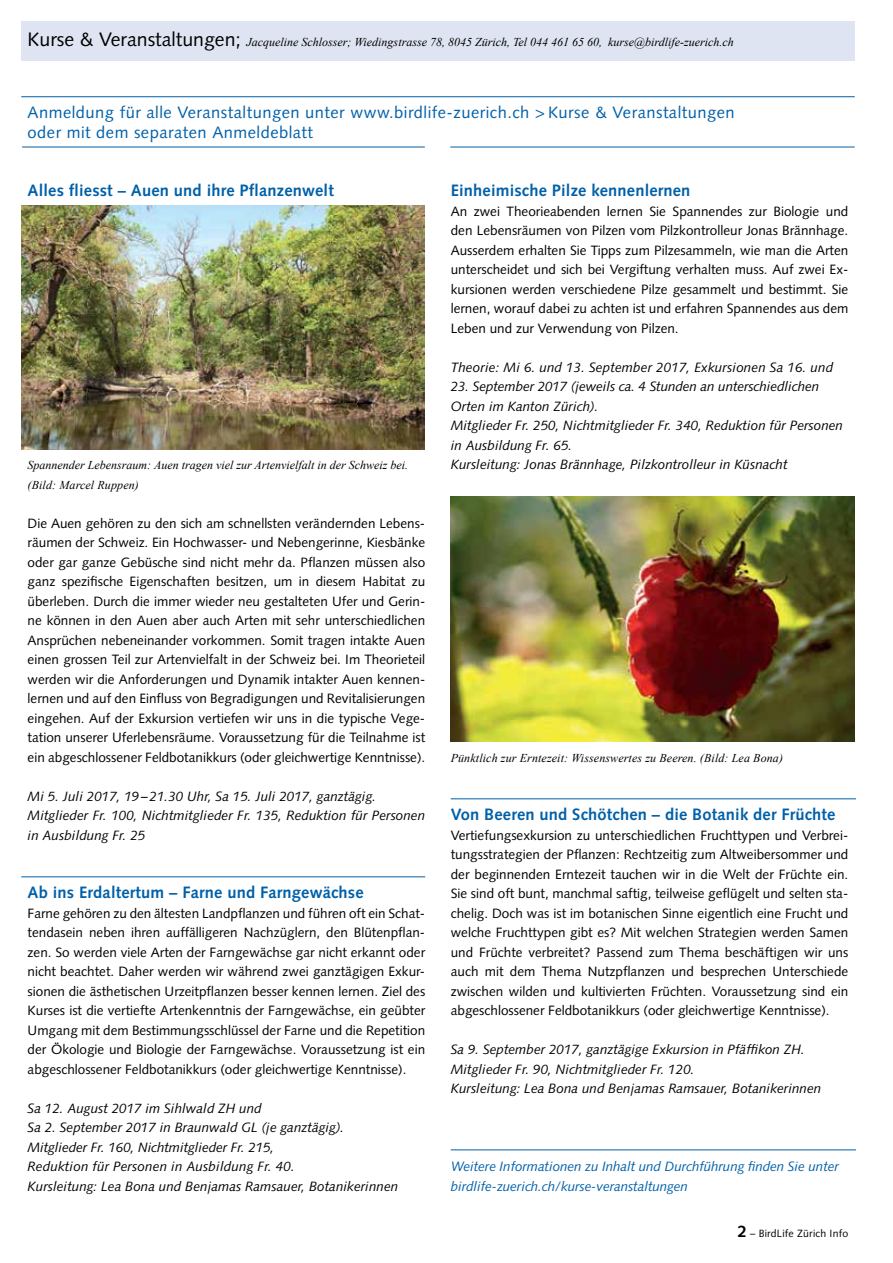
<style>
.page{position:relative;width:893px;height:1263px;background:#fff}
.page>*{position:absolute;margin:0;border:0;box-sizing:border-box;transform-origin:0 0}
.t1{font:700 16.5px "Syntax";letter-spacing:.01em;color:#0060a9}
.t2{font:16.5px/19.5px "Syntax";letter-spacing:.03em;color:#0060a9}
.t3{font:13.5px/19.5px "Syntax";color:#000;text-align:justify}
.t4{font:italic 13.5px/19.5px "Syntax";color:#000}
.t5{font:italic 13.5px/19.5px "Syntax";letter-spacing:-.01em;color:#0060a9}
.t6{font:italic 12px/19.5px "Times New Roman";color:#000}
.t7{font:10.5px "Syntax";letter-spacing:.02em;color:#000}
.s1{font-family:"Syntax";font-style:normal;font-size:19.5px}
.s2{font-weight:700;font-size:16.5px}
</style>
<div class="page">
<div style="left:21px;top:21px;width:834px;height:39px;background:#dfe4f2"></div>
<hr style="left:21px;top:96px;width:834px;height:1px;background:#0060a9">
<hr style="left:22px;top:147px;width:403px;height:1px;background:#0060a9">
<hr style="left:450px;top:147px;width:405px;height:1px;background:#0060a9">
<hr style="left:21px;top:876px;width:404px;height:1px;background:#0060a9">
<hr style="left:451px;top:798px;width:405px;height:1px;background:#0060a9">
<hr style="left:451px;top:1149px;width:405px;height:1px;background:#0060a9">
<img style="left:451px;top:497px;width:404px;height:244px">
<img style="left:21px;top:206px;width:403px;height:244px">
<p class="t6" style="left:28px;top:32px;width:708px"><span class="s1">Kurse &amp; Veranstaltungen;</span> Jacqueline Schlosser; Wiedingstrasse 78, 8045 Zürich, Tel 044 461 65 60, kurse@birdlife-zuerich.ch</p>
<p class="t2" style="left:28px;top:103px;width:709px">Anmeldung für alle Veranstaltungen unter www.birdlife-zuerich.ch &gt; Kurse &amp; Veranstaltungen oder mit dem separaten Anmeldeblatt</p>
<p class="t1" style="left:28px;top:181px;width:308px">Alles fliesst – Auen und ihre Pflanzenwelt</p>
<p class="t6" style="left:28px;top:455px;width:382px">Spannender Lebensraum: Auen tragen viel zur Artenvielfalt in der Schweiz bei. (Bild: Marcel Ruppen)</p>
<p class="t3" style="left:28px;top:513px;width:399px">Die Auen gehören zu den sich am schnellsten verändernden Lebens&shy;räumen der Schweiz. Ein Hochwasser- und Nebengerinne, Kiesbänke oder gar ganze Gebüsche sind nicht mehr da. Pflanzen müssen also ganz spezifische Eigenschaften besitzen, um in diesem Habitat zu überleben. Durch die immer wieder neu gestalteten Ufer und Gerin&shy;ne können in den Auen aber auch Arten mit sehr unterschiedlichen Ansprüchen nebeneinander vorkommen. Somit tragen intakte Auen einen grossen Teil zur Artenvielfalt in der Schweiz bei. Im Theorieteil werden wir die Anforderungen und Dynamik intakter Auen kennen&shy;lernen und auf den Einfluss von Begradigungen und Revitalisierungen eingehen. Auf der Exkursion vertiefen wir uns in die typische Vege&shy;tation unserer Uferlebensräume. Voraussetzung für die Teilnahme ist ein abgeschlossener Feldbotanikkurs (oder gleichwertige Kenntnisse).</p>
<p class="t4" style="left:28px;top:786px;width:399px">Mi 5. Juli 2017, 19–21.30 Uhr, Sa 15. Juli 2017, ganztägig.<br>Mitglieder Fr. 100, Nichtmitglieder Fr. 135, Reduktion für Personen in Ausbildung Fr. 25</p>
<p class="t1" style="left:28px;top:883px;width:338px">Ab ins Erdaltertum – Farne und Farngewächse</p>
<p class="t3" style="left:28px;top:903px;width:399px">Farne gehören zu den ältesten Landpflanzen und führen oft ein Schat&shy;tendasein neben ihren auffälligeren Nachzüglern, den Blütenpflan&shy;zen. So werden viele Arten der Farngewächse gar nicht erkannt oder nicht beachtet. Daher werden wir während zwei ganztägigen Exkur&shy;sionen die ästhetischen Urzeitpflanzen besser kennen lernen. Ziel des Kurses ist die vertiefte Artenkenntnis der Farngewächse, ein geübter Umgang mit dem Bestimmungsschlüssel der Farne und die Repetition der Ökologie und Biologie der Farngewächse. Voraussetzung ist ein abgeschlossener Feldbotanikkurs (oder gleichwertige Kenntnisse).</p>
<p class="t4" style="left:28px;top:1098px;width:372px">Sa 12. August 2017 im Sihlwald ZH und<br>Sa 2. September 2017 in Braunwald GL (je ganztägig).<br>Mitglieder Fr. 160, Nichtmitglieder Fr. 215,<br>Reduktion für Personen in Ausbildung Fr. 40.<br>Kursleitung: Lea Bona und Benjamas Ramsauer, Botanikerinnen</p>
<p class="t1" style="left:451px;top:181px;width:241px">Einheimische Pilze kennenlernen</p>
<p class="t3" style="left:451px;top:201px;width:399px">An zwei Theorieabenden lernen Sie Spannendes zur Biologie und den Lebensräumen von Pilzen vom Pilzkontrolleur Jonas Brännhage.<br>Ausserdem erhalten Sie Tipps zum Pilzesammeln, wie man die Arten unterscheidet und sich bei Vergiftung verhalten muss. Auf zwei Ex&shy;kursionen werden verschiedene Pilze gesammelt und bestimmt. Sie lernen, worauf dabei zu achten ist und erfahren Spannendes aus dem Leben und zur Verwendung von Pilzen.</p>
<p class="t4" style="left:451px;top:357px;width:384px">Theorie: Mi 6. und 13. September 2017, Exkursionen Sa 16. und</p>
<p class="t4" style="left:451px;top:377px;width:394px">23. September 2017 (jeweils ca. 4 Stunden an unterschiedlichen Orten im Kanton Zürich).<br>Mitglieder Fr. 250, Nichtmitglieder Fr. 340, Reduktion für Personen in Ausbildung Fr. 65.<br>Kursleitung: Jonas Brännhage, Pilzkontrolleur in Küsnacht</p>
<p class="t6" style="left:451px;top:748px;width:334px">Pünktlich zur Erntezeit: Wissenswertes zu Beeren. (Bild: Lea Bona)</p>
<p class="t1" style="left:451px;top:805px;width:386px">Von Beeren und Schötchen – die Botanik der Früchte</p>
<p class="t3" style="left:451px;top:825px;width:399px">Vertiefungsexkursion zu unterschiedlichen Fruchttypen und Verbrei&shy;tungsstrategien der Pflanzen: Rechtzeitig zum Altweibersommer und der beginnenden Erntezeit tauchen wir in die Welt der Früchte ein.<br>Sie sind oft bunt, manchmal saftig, teilweise geflügelt und selten sta&shy;chelig. Doch was ist im botanischen Sinne eigentlich eine Frucht und welche Fruchttypen gibt es? Mit welchen Strategien werden Samen und Früchte verbreitet? Passend zum Thema beschäftigen wir uns auch mit dem Thema Nutzpflanzen und besprechen Unterschiede zwischen wilden und kultivierten Früchten. Voraussetzung sind ein abgeschlossener Feldbotanikkurs (oder gleichwertige Kenntnisse).</p>
<p class="t4" style="left:451px;top:1040px;width:372px">Sa 9. September 2017, ganztägige Exkursion in Pfäffikon ZH.<br>Mitglieder Fr. 90, Nichtmitglieder Fr. 120.<br>Kursleitung: Lea Bona und Benjamas Ramsauer, Botanikerinnen</p>
<p class="t5" style="left:451px;top:1157px;width:390px">Weitere Informationen zu Inhalt und Durchführung finden Sie unter birdlife-zuerich.ch/kurse-veranstaltungen</p>
<p class="t7" style="left:738px;top:1227px;width:112px"><span class="s2">2</span> – BirdLife Zürich Info</p>
</div>
